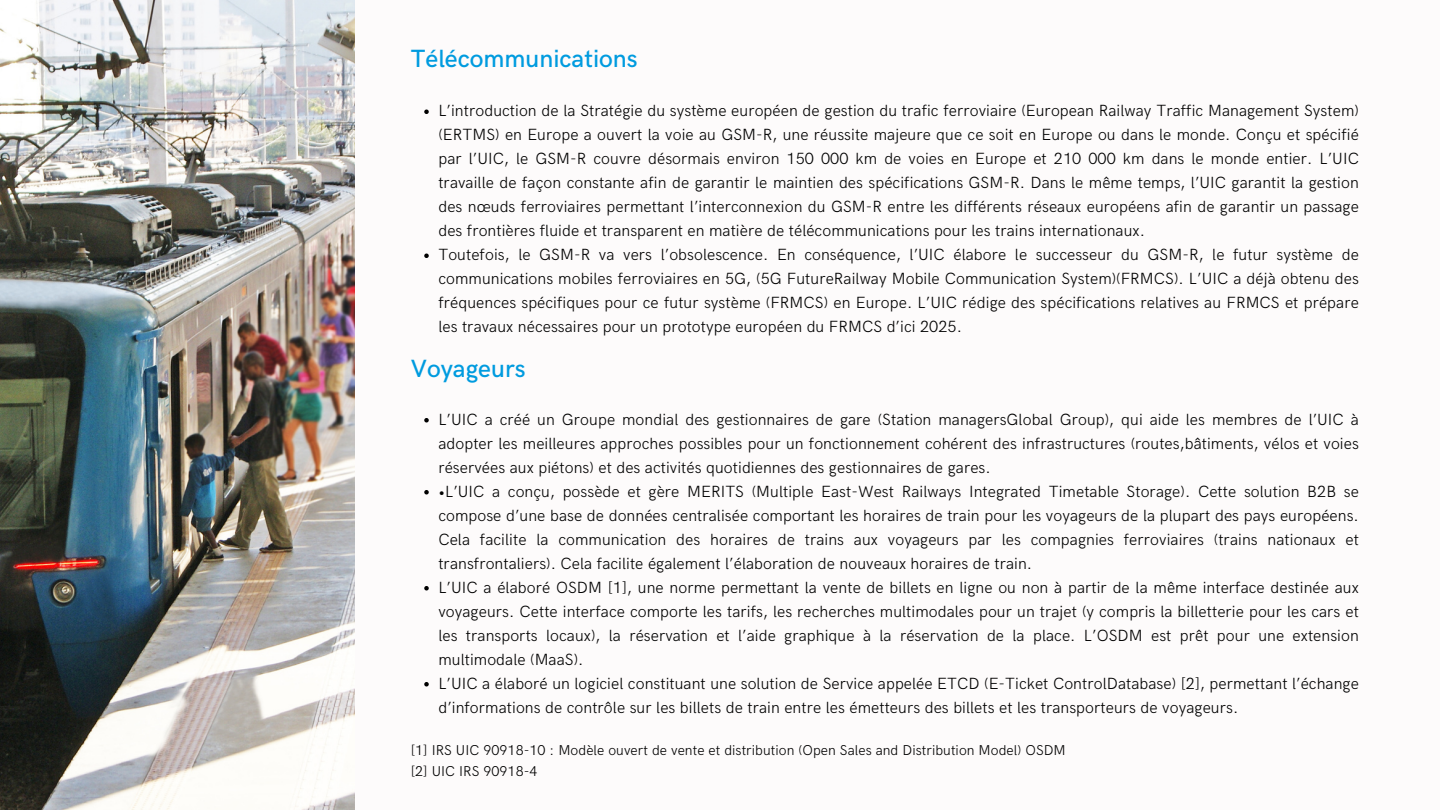
<style>
.page{position:relative;width:1440px;height:810px;background:#fdfbfb}
.page>*{position:absolute;margin:0;border:0;box-sizing:border-box;transform-origin:0 0}
.t1{font:500 25px "HK Grotesk";color:#009bdf}
.t2{font:300 16.2px/24px "HK Grotesk";letter-spacing:.005em;color:#000;text-align:justify}
.t3{font:300 14.3px "HK Grotesk";letter-spacing:.005em;color:#000}
</style>
<div class="page">
<img style="left:0;top:0;width:355px;height:810px">
<svg style="left:424px;top:110px;width:5px;height:4px"></svg>
<svg style="left:424px;top:254px;width:5px;height:4px"></svg>
<svg style="left:424px;top:418px;width:5px;height:4px"></svg>
<svg style="left:424px;top:490px;width:5px;height:4px"></svg>
<svg style="left:424px;top:586px;width:5px;height:4px"></svg>
<svg style="left:424px;top:682px;width:5px;height:4px"></svg>
<p class="t1" style="left:411px;top:45px;width:228px">Télécommunications</p>
<p class="t2" style="left:438px;top:99px;width:922px">L’introduction de la Stratégie du système européen de gestion du trafic ferroviaire (European Railway Traffic Management System) (ERTMS) en Europe a ouvert la voie au GSM-R, une réussite majeure que ce soit en Europe ou dans le monde. Conçu et spécifié par l’UIC, le GSM-R couvre désormais environ 150 000 km de voies en Europe et 210 000 km dans le monde entier. L’UIC travaille de façon constante afin de garantir le maintien des spécifications GSM-R. Dans le même temps, l’UIC garantit la gestion des nœuds ferroviaires permettant l’interconnexion du GSM-R entre les différents réseaux européens afin de garantir un passage des frontières fluide et transparent en matière de télécommunications pour les trains internationaux.</p>
<p class="t2" style="left:438px;top:243px;width:922px">Toutefois, le GSM-R va vers l’obsolescence. En conséquence, l’UIC élabore le successeur du GSM-R, le futur système de communications mobiles ferroviaires en 5G, (5G FutureRailway Mobile Communication System)(FRMCS). L’UIC a déjà obtenu des fréquences spécifiques pour ce futur système (FRMCS) en Europe. L’UIC rédige des spécifications relatives au FRMCS et prépare les travaux nécessaires pour un prototype européen du FRMCS d’ici 2025.</p>
<p class="t1" style="left:411px;top:354px;width:116px">Voyageurs</p>
<p class="t2" style="left:438px;top:408px;width:922px">L’UIC a créé un Groupe mondial des gestionnaires de gare (Station managersGlobal Group), qui aide les membres de l’UIC à adopter les meilleures approches possibles pour un fonctionnement cohérent des infrastructures (routes,bâtiments, vélos et voies réservées aux piétons) et des activités quotidiennes des gestionnaires de gares.</p>
<p class="t2" style="left:438px;top:480px;width:922px">•L’UIC a conçu, possède et gère MERITS (Multiple East-West Railways Integrated Timetable Storage). Cette solution B2B se compose d’une base de données centralisée comportant les horaires de train pour les voyageurs de la plupart des pays européens.<br>Cela facilite la communication des horaires de trains aux voyageurs par les compagnies ferroviaires (trains nationaux et transfrontaliers). Cela facilite également l’élaboration de nouveaux horaires de train.</p>
<p class="t2" style="left:438px;top:576px;width:922px">L’UIC a élaboré OSDM [1], une norme permettant la vente de billets en ligne ou non à partir de la même interface destinée aux voyageurs. Cette interface comporte les tarifs, les recherches multimodales pour un trajet (y compris la billetterie pour les cars et les transports locaux), la réservation et l’aide graphique à la réservation de la place. L’OSDM est prêt pour une extension multimodale (MaaS).</p>
<p class="t2" style="left:438px;top:672px;width:922px">L’UIC a élaboré un logiciel constituant une solution de Service appelée ETCD (E-Ticket ControlDatabase) [2], permettant l’échange d’informations de contrôle sur les billets de train entre les émetteurs des billets et les transporteurs de voyageurs.</p>
<p class="t3" style="left:411px;top:743px;width:657px">[1] IRS UIC 90918-10 : Modèle ouvert de vente et distribution (Open Sales and Distribution Model) OSDM</p>
<p class="t3" style="left:411px;top:764px;width:128px">[2] UIC IRS 90918-4</p>
</div>
